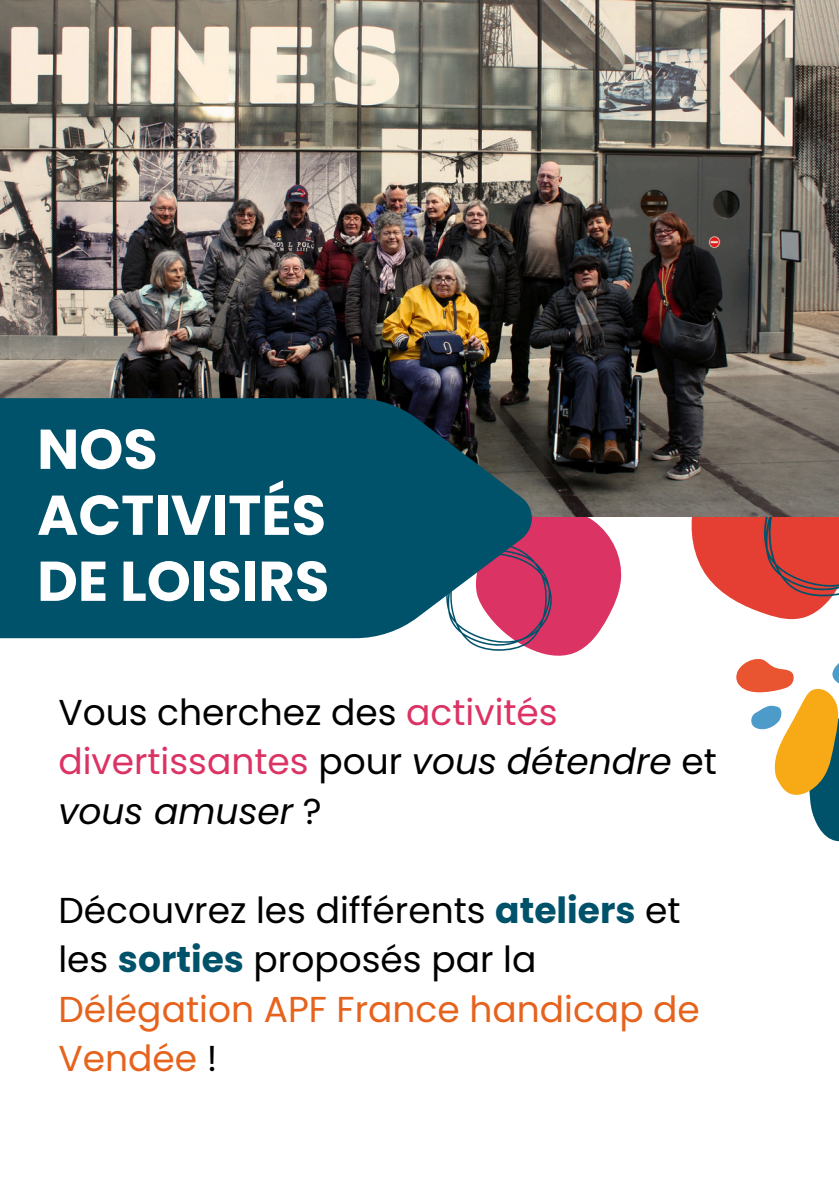
<style>
.page{position:relative;width:839px;height:1191px;background:#fff}
.page>*{position:absolute;margin:0;border:0;box-sizing:border-box;transform-origin:0 0}
.t1{font:700 56px/66px "Poppins";color:#fff}
.t2{font:36px/49.6px "Poppins";color:#000}
.t3{font:36px/49.6px "Poppins";color:#db3363}
.s1{color:#000}
.s2{font-style:italic;color:#000}
.s3{font-weight:700;color:#00526a}
.s4{color:#e6631d}
</style>
<div class="page">
<svg style="left:691px;top:517px;width:17px;height:61px"></svg>
<svg style="left:465px;top:517px;width:157px;height:139px"></svg>
<img style="left:0;top:0;width:838px;height:517px">
<svg style="left:0;top:398px;width:532px;height:240px;background:#105369"></svg>
<svg style="left:708px;top:445px;width:130px;height:397px"></svg>
<p class="t1" style="left:37px;top:416px;width:294px">NOS<br>ACTIVITÉS<br>DE LOISIRS</p>
<p class="t3" style="left:58px;top:687px;width:660px"><span class="s1">Vous cherchez des</span> activités divertissantes <span class="s1">pour</span> <span class="s2">vous détendre</span> <span class="s1">et </span><span class="s2">vous amuser</span> <span class="s1">?</span></p>
<h1 class="t2" style="left:58px;top:885px;width:643px">Découvrez les différents <span class="s3">ateliers</span> et les <span class="s3">sorties</span> proposés par la<br><span class="s4">Délégation APF France handicap de<br>Vendée</span> !</h1>
</div>
